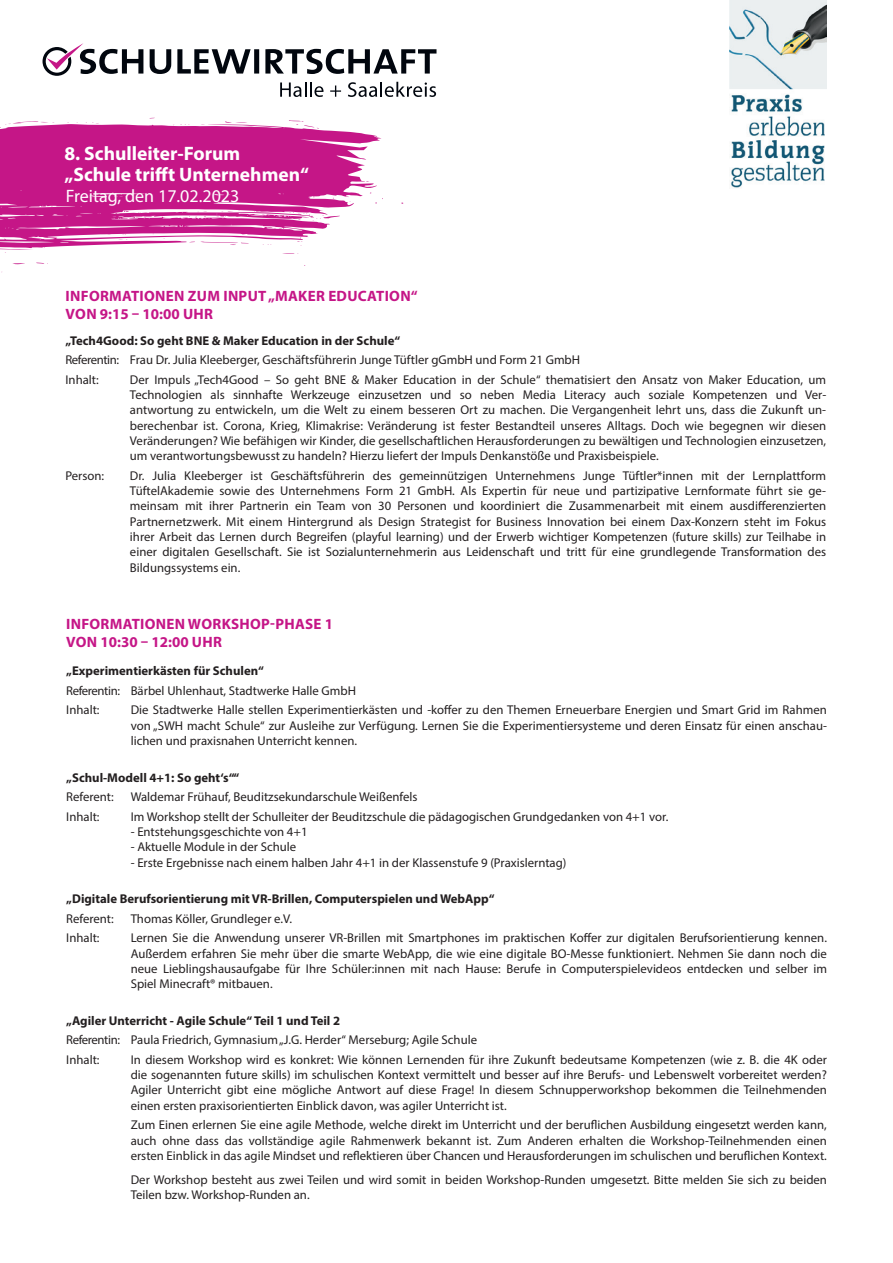
<style>
.page{position:relative;width:893px;height:1263px;background:#fff}
.page>*{position:absolute;margin:0;border:0;box-sizing:border-box;transform-origin:0 0}
.t1{font:700 19.5px/21.3px "Myriad Pro";color:#fff}
.t2{font:18px "Myriad Pro";color:#fff}
.t3{font:700 15px/18px "Myriad Pro";letter-spacing:.02em;color:#c51687}
.t4{font:12.75px/15.3px "Myriad Pro";color:#231f20;text-align:justify}
.t5{font:700 12.75px "Myriad Pro";color:#231f20}
</style>
<div class="page">
<svg style="left:43px;top:43px;width:393px;height:33px"></svg>
<svg style="left:280px;top:82px;width:43px;height:15px"></svg>
<svg style="left:330px;top:85px;width:11px;height:12px"></svg>
<svg style="left:348px;top:82px;width:88px;height:15px"></svg>
<img style="left:730px;top:0;width:97px;height:188px">
<svg style="left:289px;top:120px;width:15px;height:2px"></svg>
<svg style="left:225px;top:121px;width:22px;height:2px"></svg>
<svg style="left:282px;top:253px;width:17px;height:1px"></svg>
<svg style="left:8px;top:121px;width:47px;height:3px"></svg>
<svg style="left:0;top:124px;width:381px;height:124px;fill:#c51687"></svg>
<svg style="left:135px;top:212px;width:18px;height:6px"></svg>
<svg style="left:189px;top:212px;width:18px;height:5px"></svg>
<svg style="left:289px;top:212px;width:52px;height:9px"></svg>
<svg style="left:216px;top:211px;width:24px;height:6px"></svg>
<svg style="left:12px;top:263px;width:13px;height:1px"></svg>
<svg style="left:0;top:246px;width:34px;height:7px"></svg>
<svg style="left:188px;top:241px;width:61px;height:4px"></svg>
<svg style="left:263px;top:244px;width:9px;height:2px"></svg>
<h1 class="t1" style="left:64px;top:142px;width:246px">8. Schulleiter-Forum „Schule trifft Unternehmen“</h1>
<h2 class="t2" style="left:66px;top:185px;width:175px">Freitag, den 17.02.2023</h2>
<p class="t3" style="left:66px;top:287px;width:354px">INFORMATIONEN ZUM INPUT „MAKER EDUCATION“<br>VON 9:15 – 10:00 UHR</p>
<p class="t5" style="left:65px;top:332px;width:336px">„Tech4Good: So geht BNE &amp; Maker Education in der Schule“</p>
<p class="t4" style="left:65px;top:350px;width:516px;line-height:19.5px">Referentin: Frau Dr. Julia Kleeberger, Geschäftsführerin Junge Tüftler gGmbH und Form 21 GmbH<br>Inhalt:</p>
<p class="t4" style="left:130px;top:372px;width:698px">Der Impuls „Tech4Good – So geht BNE &amp; Maker Education in der Schule“ thematisiert den Ansatz von Maker Education, um Technologien als sinnhafte Werkzeuge einzusetzen und so neben Media Literacy auch soziale Kompetenzen und Ver&shy;antwortung zu entwickeln, um die Welt zu einem besseren Ort zu machen. Die Vergangenheit lehrt uns, dass die Zukunft un&shy;berechenbar ist. Corona, Krieg, Klimakrise: Veränderung ist fester Bestandteil unseres Alltags. Doch wie begegnen wir diesen Veränderungen? Wie befähigen wir Kinder, die gesellschaftlichen Herausforderungen zu bewältigen und Technologien einzusetzen, um verantwortungsbewusst zu handeln? Hierzu liefert der Impuls Denkanstöße und Praxisbeispiele.</p>
<p class="t4" style="left:65px;top:468px;width:40px">Person:</p>
<p class="t4" style="left:130px;top:468px;width:698px">Dr. Julia Kleeberger ist Geschäftsführerin des gemeinnützigen Unternehmens Junge Tüftler*innen mit der Lernplattform TüftelAkademie sowie des Unternehmens Form 21 GmbH. Als Expertin für neue und partizipative Lernformate führt sie ge&shy;meinsam mit ihrer Partnerin ein Team von 30 Personen und koordiniert die Zusammenarbeit mit einem ausdifferenzierten Partnernetzwerk. Mit einem Hintergrund als Design Strategist for Business Innovation bei einem Dax-Konzern steht im Fokus ihrer Arbeit das Lernen durch Begreifen (playful learning) und der Erwerb wichtiger Kompetenzen (future skills) zur Teilhabe in einer digitalen Gesellschaft. Sie ist Sozialunternehmerin aus Leidenschaft und tritt für eine grundlegende Transformation des Bildungssystems ein.</p>
<p class="t3" style="left:66px;top:614px;width:268px">INFORMATIONEN WORKSHOP-PHASE 1<br>VON 10:30 – 12:00 UHR</p>
<p class="t5" style="left:66px;top:663px;width:199px">„Experimentierkästen für Schulen“</p>
<p class="t4" style="left:66px;top:681px;width:291px;line-height:19.5px">Referentin: Bärbel Uhlenhaut, Stadtwerke Halle GmbH<br>Inhalt:</p>
<p class="t4" style="left:131px;top:702px;width:698px">Die Stadtwerke Halle stellen Experimentierkästen und -koffer zu den Themen Erneuerbare Energien und Smart Grid im Rahmen von „SWH macht Schule“ zur Ausleihe zur Verfügung. Lernen Sie die Experimentiersysteme und deren Einsatz für einen anschau&shy;lichen und praxisnahen Unterricht kennen.</p>
<p class="t5" style="left:66px;top:769px;width:175px">„Schul-Modell 4+1: So geht‘s““</p>
<p class="t4" style="left:66px;top:789px;width:49px">Referent:</p>
<p class="t4" style="left:131px;top:789px;width:288px">Waldemar Frühauf, Beuditzsekundarschule Weißenfels</p>
<p class="t4" style="left:66px;top:808px;width:35px">Inhalt:</p>
<p class="t4" style="left:131px;top:808px;width:539px">Im Workshop stellt der Schulleiter der Beuditzschule die pädagogischen Grundgedanken von 4+1 vor.</p>
<p class="t4" style="left:131px;top:824px;width:178px">- Entstehungsgeschichte von 4+1</p>
<p class="t4" style="left:131px;top:839px;width:167px">- Aktuelle Module in der Schule</p>
<p class="t4" style="left:131px;top:854px;width:437px">- Erste Ergebnisse nach einem halben Jahr 4+1 in der Klassenstufe 9 (Praxislerntag)</p>
<p class="t5" style="left:66px;top:890px;width:430px">„Digitale Berufsorientierung mit VR-Brillen, Computerspielen und WebApp“</p>
<p class="t4" style="left:66px;top:910px;width:49px">Referent:</p>
<p class="t4" style="left:131px;top:910px;width:163px">Thomas Köller, Grundleger e.V.</p>
<p class="t4" style="left:66px;top:930px;width:35px">Inhalt:</p>
<p class="t4" style="left:131px;top:930px;width:698px">Lernen Sie die Anwendung unserer VR-Brillen mit Smartphones im praktischen Koffer zur digitalen Berufsorientierung kennen.<br>Außerdem erfahren Sie mehr über die smarte WebApp, die wie eine digitale BO-Messe funktioniert. Nehmen Sie dann noch die neue Lieblingshausaufgabe für Ihre Schüler:innen mit nach Hause: Berufe in Computerspielevideos entdecken und selber im Spiel Minecraft® mitbauen.</p>
<p class="t5" style="left:66px;top:1012px;width:275px">„Agiler Unterricht - Agile Schule“ Teil 1 und Teil 2</p>
<p class="t4" style="left:66px;top:1030px;width:412px;line-height:19.5px">Referentin: Paula Friedrich, Gymnasium „J.G. Herder“ Merseburg; Agile Schule<br>Inhalt:</p>
<p class="t4" style="left:131px;top:1052px;width:698px">In diesem Workshop wird es konkret: Wie können Lernenden für ihre Zukunft bedeutsame Kompetenzen (wie z. B. die 4K oder die sogenannten future skills) im schulischen Kontext vermittelt und besser auf ihre Berufs- und Lebenswelt vorbereitet werden?<br>Agiler Unterricht gibt eine mögliche Antwort auf diese Frage! In diesem Schnupperworkshop bekommen die Teilnehmenden einen ersten praxisorientierten Einblick davon, was agiler Unterricht ist.</p>
<p class="t4" style="left:131px;top:1117px;width:698px">Zum Einen erlernen Sie eine agile Methode, welche direkt im Unterricht und der beruflichen Ausbildung eingesetzt werden kann, auch ohne dass das vollständige agile Rahmenwerk bekannt ist. Zum Anderen erhalten die Workshop-Teilnehmenden einen ersten Einblick in das agile Mindset und reflektieren über Chancen und Herausforderungen im schulischen und beruflichen Kontext.</p>
<p class="t4" style="left:131px;top:1171px;width:698px">Der Workshop besteht aus zwei Teilen und wird somit in beiden Workshop-Runden umgesetzt. Bitte melden Sie sich zu beiden<br>Teilen bzw. Workshop-Runden an.</p>
</div>
